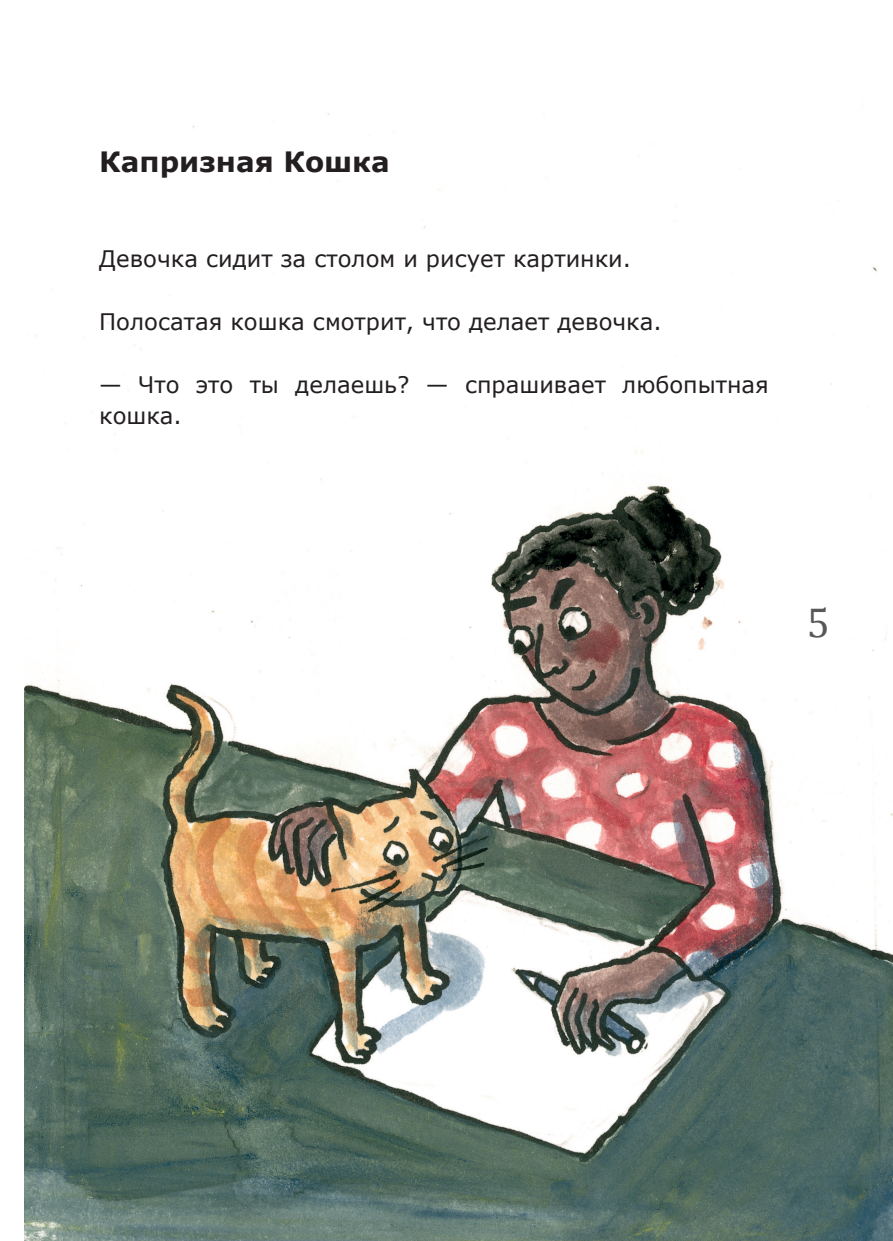
<style>
.page{position:relative;width:893px;height:1241px;background:#fff}
.page>*{position:absolute;margin:0;border:0;box-sizing:border-box;transform-origin:0 0}
.t1{font:42px "Cambria";color:#57585a}
.t2{font:700 28px "Verdana";color:#231f20}
.t3{font:22.75px/31.5px "Verdana";color:#231f20}
</style>
<div class="page">
<img style="left:25px;top:113px;width:868px;height:1127px">
<p class="t2" style="left:99px;top:142px;width:292px">Капризная Кошка</p>
<p class="t3" style="left:99px;top:242px;width:533px">Девочка сидит за столом и рисует картинки.</p>
<p class="t3" style="left:99px;top:305px;width:564px">Полосатая кошка смотрит, что делает девочка.</p>
<p class="t3" style="left:99px;top:368px;width:671px">— Что это ты делаешь? — спрашивает любопытная кошка.</p>
<h1 class="t1" style="left:807px;top:597px;width:25px">5</h1>
</div>
